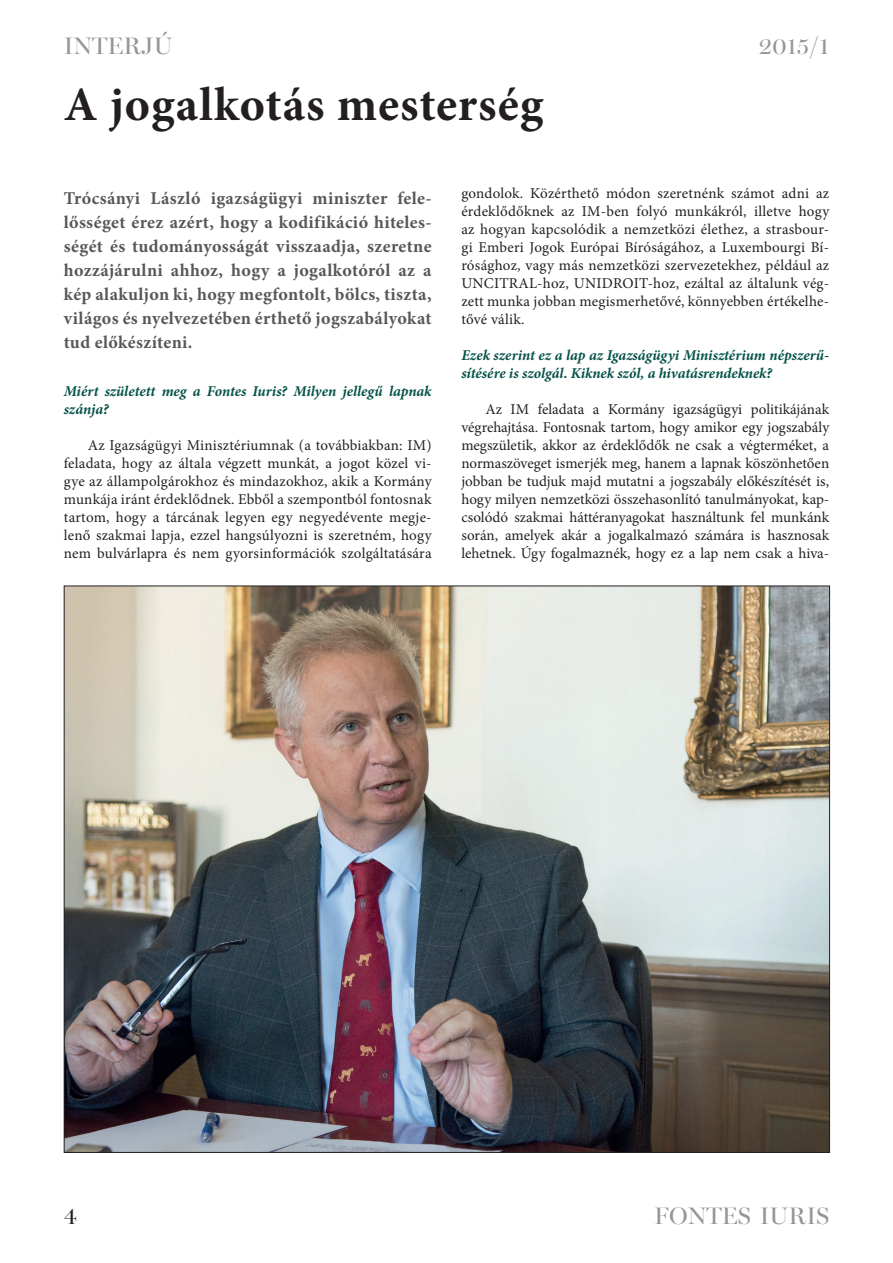
<style>
.page{position:relative;width:893px;height:1263px;background:#fff}
.page>*{position:absolute;margin:0;border:0;box-sizing:border-box;transform-origin:0 0}
.t1{font:700 48px "Minion Pro";color:#231f20}
.t2{font:24px "Miller Banner M";color:#939598}
.t3{font:24px "Miller Banner M";color:#231f20}
.t4{font:700 18px/24px "Minion Pro";letter-spacing:.02em;color:#57585a;text-align:justify}
.t5{font:15px/18px "Minion Pro";letter-spacing:.005em;color:#231f20;text-align:justify}
.t6{font:italic 700 15px/18px "Minion Pro";letter-spacing:-.005em;color:#055248}
</style>
<div class="page">
<img style="left:66px;top:587px;width:762px;height:564px">
<h2 class="t2" style="left:64px;top:31px;width:111px">INTERJÚ</h2>
<h2 class="t2" style="left:759px;top:31px;width:72px">2015/1</h2>
<h1 class="t1" style="left:64px;top:71px;width:482px">A jogalkotás mesterség</h1>
<p class="t4" style="left:64px;top:186px;width:369px">Trócsányi László igazságügyi miniszter fele&shy;lősséget érez azért, hogy a kodifikáció hiteles&shy;ségét és tudományosságát visszaadja, szeretne hozzájárulni ahhoz, hogy a jogalkotóról az a kép alakuljon ki, hogy megfontolt, bölcs, tiszta, világos és nyelvezetében érthető jogszabályokat tud előkészíteni.</p>
<p class="t6" style="left:64px;top:382px;width:369px">Miért született meg a Fontes Iuris? Milyen jellegű lapnak szánja?</p>
<p class="t5" style="left:64px;top:436px;width:370px;text-indent:24px">Az Igazságügyi Minisztériumnak (a továbbiakban: IM) feladata, hogy az általa végzett munkát, a jogot közel vi&shy;gye az állampolgárokhoz és mindazokhoz, akik a Kormány munkája iránt érdeklődnek. Ebből a szempontból fontosnak tartom, hogy a tárcának legyen egy negyedévente megje&shy;lenő szakmai lapja, ezzel hangsúlyozni is szeretném, hogy nem bulvárlapra és nem gyorsinformációk szolgáltatására</p>
<p class="t5" style="left:461px;top:184px;width:370px">gondolok. Közérthető módon szeretnénk számot adni az érdeklődőknek az IM-ben folyó munkákról, illetve hogy az hogyan kapcsolódik a nemzetközi élethez, a strasbour&shy;gi Emberi Jogok Európai Bíróságához, a Luxembourgi Bí&shy;rósághoz, vagy más nemzetközi szervezetekhez, például az UNCITRAL-hoz, UNIDROIT-hoz, ezáltal az általunk vég&shy;zett munka jobban megismerhetővé, könnyebben értékelhe&shy;tővé válik.</p>
<p class="t6" style="left:461px;top:346px;width:369px">Ezek szerint ez a lap az Igazságügyi Minisztérium népszerű&shy;sítésére is szolgál. Kiknek szól, a hivatásrendeknek?</p>
<p class="t5" style="left:461px;top:400px;width:370px;text-indent:24px">Az IM feladata a Kormány igazságügyi politikájának végrehajtása. Fontosnak tartom, hogy amikor egy jogszabály megszületik, akkor az érdeklődők ne csak a végterméket, a normaszöveget ismerjék meg, hanem a lapnak köszönhetően jobban be tudjuk majd mutatni a jogszabály előkészítését is, hogy milyen nemzetközi összehasonlító tanulmányokat, kap&shy;csolódó szakmai háttéranyagokat használtunk fel munkánk során, amelyek akár a jogalkalmazó számára is hasznosak lehetnek. Úgy fogalmaznék, hogy ez a lap nem csak a hiva-</p>
<h2 class="t3" style="left:64px;top:1201px;width:15px">4</h2>
<h2 class="t2" style="left:654px;top:1201px;width:177px">FONTES IURIS</h2>
</div>
